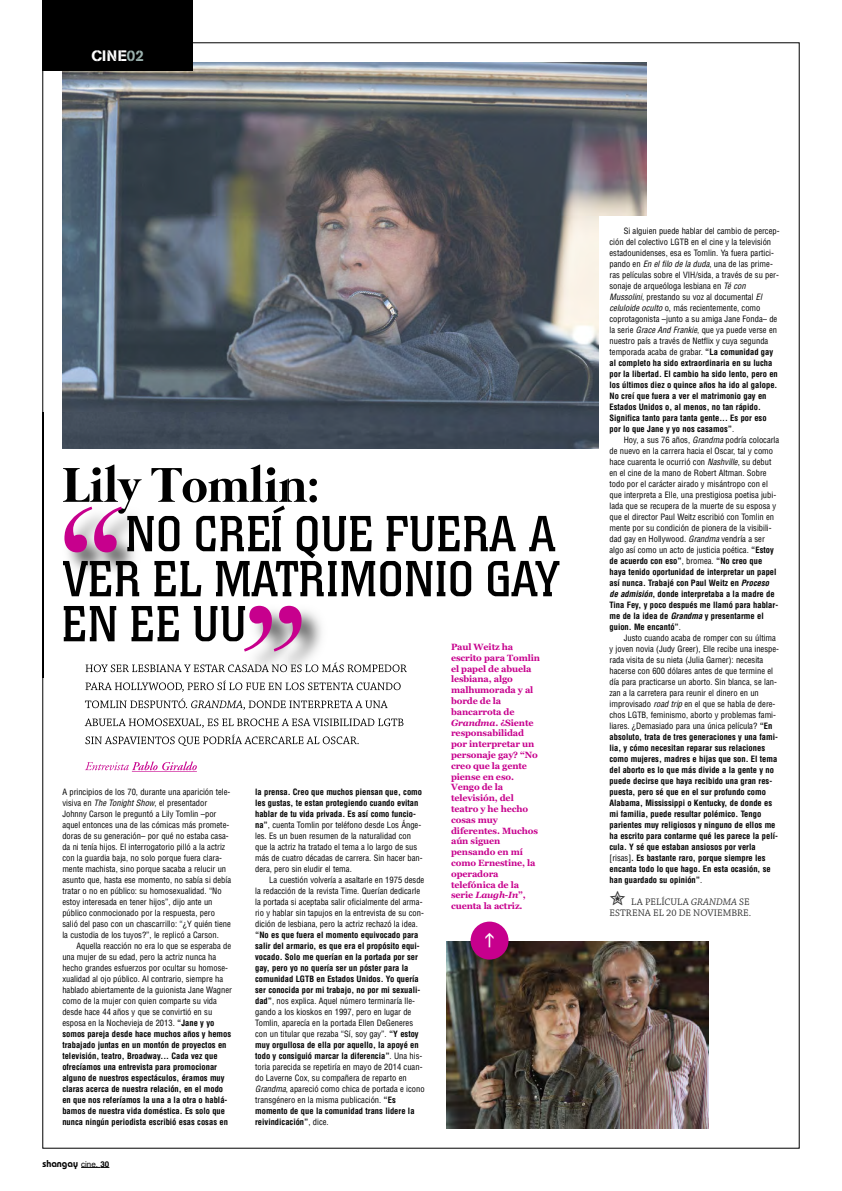
<style>
.page{position:relative;width:842px;height:1191px;background:#fff}
.page>*{position:absolute;margin:0;border:0;box-sizing:border-box;transform-origin:0 0}
.t1{font:italic 189.1px "Didot";color:#c7008d}
.t2{font:50px/45px "Colossalis";letter-spacing:.03em;color:#000;text-align:justify}
.t3{font:15px "AG Book Stencil";letter-spacing:.02em;color:#fff}
.t4{font:10px/11px "Chaparral Pro";color:#333}
.t5{font:600 10px "Bauhaus";color:#000}
.t6{font:700 9px/10.8px "Georgia";letter-spacing:-.015em;color:#c7008d}
.t7{font:condensed 8.5px/11px "Helvetica";color:#000}
.t8{font:700 condensed 8.5px/11px "Helvetica";color:#000}
.s1{color:#9cb2af}
.s2{font-style:italic}
.s3{font-weight:700}
.s4{font-weight:400}
.s5{font-weight:400;font-style:italic}
.s6{font-family:"Helvetica";font-weight:400;font-size:8px}
.s7{font-family:"Helvetica";font-weight:700;font-size:8px}
.s8{font-weight:700;font-style:italic}
</style>
<div class="page">
<svg style="left:81px;top:1167px;width:28px;height:1px"></svg>
<img style="left:62px;top:62px;width:584px;height:387px">
<img style="left:446px;top:941px;width:262px;height:187px">
<div style="left:471px;top:921px;width:37px;height:38px;background:#c7008d;border-radius:50%"></div>
<div style="left:599px;top:217px;width:126px;height:358px;background:#fff"></div>
<img style="left:42px;top:412px;width:246px;height:265px">
<img style="left:43px;top:412px;width:1px;height:265px">
<div style="left:62px;top:412px;width:226px;height:37px;background:#414c59"></div>
<img style="left:63px;top:464px;width:77px;height:48px">
<img style="left:85px;top:510px;width:322px;height:262px">
<img style="left:86px;top:682px;width:44px;height:8px">
<img style="left:85px;top:700px;width:57px;height:8px">
<img style="left:191px;top:700px;width:45px;height:8px">
<img style="left:243px;top:700px;width:57px;height:10px">
<img style="left:85px;top:718px;width:41px;height:8px">
<img style="left:86px;top:736px;width:44px;height:8px">
<img style="left:85px;top:762px;width:32px;height:8px">
<img style="left:132px;top:761px;width:43px;height:9px">
<img style="left:86px;top:664px;width:43px;height:8px">
<svg style="left:120px;top:510px;width:8px;height:4px"></svg>
<img style="left:85px;top:510px;width:35px;height:42px">
<div style="left:43px;top:0;width:150px;height:71px;background:#000"></div>
<h3 class="t3" style="left:91px;top:50px;width:54px">CINE<span class="s1">02</span></h3>
<h2 class="t2" style="left:62px;top:514px;width:499px;text-indent:64px">NO CREÍ QUE FUERA A VER EL MATRIMONIO GAY EN EE UU</h2>
<h1 class="t1" style="left:31px;top:468px;width:85px">“</h1>
<h1 class="t1" style="left:335px;top:690px;width:85px;rotate:-180deg">“</h1>
<p class="t6" style="left:451px;top:641px;width:90px">Paul Weitz ha escrito para Tomlin el papel de abuela lesbiana, algo malhumorada y al borde de la bancarrota de<br><span class="s2">Grandma</span>. ¿Siente responsabilidad por interpretar un personaje gay? “No creo que la gente piense en eso.<br>Vengo de la televisión, del teatro y he hecho cosas muy diferentes. Muchos aún siguen pensando en mí como Ernestine, la operadora telefónica de la serie <span class="s2">Laugh-In</span>”, cuenta la actriz.</p>
<p class="t7" style="left:255px;top:786px;width:169px"><span class="s3">la prensa. Creo que muchos piensan que, como les gustas, te estan protegiendo cuando evitan hablar de tu vida privada. Es así como funcio&shy;na”</span>, cuenta Tomlin por teléfono desde Los Ánge&shy;les. Es un buen resumen de la naturalidad con que la actriz ha tratado el tema a lo largo de sus más de cuatro décadas de carrera. Sin hacer ban&shy;dera, pero sin eludir el tema.</p>
<p class="t7" style="left:255px;top:874px;width:171px;text-indent:14px">La cuestión volvería a asaltarle en 1975 desde la redacción de la revista Time. Querían dedicarle la portada si aceptaba salir oficialmente del arma&shy;rio y hablar sin tapujos en la entrevista de su con&shy;dición de lesbiana, pero la actriz rechazó la idea.</p>
<p class="t8" style="left:255px;top:929px;width:171px">“No es que fuera el momento equivocado para salir del armario, es que era el propósito equi&shy;vocado. Solo me querían en la portada por ser gay, pero yo no quería ser un póster para la comunidad LGTB en Estados Unidos. Yo quería ser conocida por mi trabajo, no por mi sexuali&shy;dad”<span class="s4">, nos explica. Aquel número terminaría lle&shy;gando a los kioskos en 1997, pero en lugar de Tomlin, aparecía en la portada Ellen DeGeneres con un titular que rezaba “Sí, soy gay”.</span> “Y estoy muy orgullosa de ella por aquello, la apoyé en todo y consiguió marcar la diferencia”<span class="s4">. Una his&shy;toria parecida se repetiría en mayo de 2014 cuan&shy;do Laverne Cox, su compañera de reparto en </span><span class="s5">Grandma</span><span class="s4">, apareció como chica de portada e icono transgénero en la misma publicación.</span> “Es momento de que la comunidad trans lidere la reivindicación”<span class="s4">, dice.</span></p>
<p class="t7" style="left:62px;top:787px;width:170px">A principios de los 70, durante una aparición tele&shy;visiva en <span class="s2">The Tonight Show</span>, el presentador Johnny Carson le preguntó a Lily Tomlin –por aquel entonces una de las cómicas más promete&shy;doras de su generación– por qué no estaba casa&shy;da ni tenía hijos. El interrogatorio pilló a la actriz con la guardia baja, no solo porque fuera clara&shy;mente machista, sino porque sacaba a relucir un asunto que, hasta ese momento, no sabía si debía tratar o no en público: su homosexualidad. “No estoy interesada en tener hijos”, dijo ante un público conmocionado por la respuesta, pero salió del paso con un chascarrillo: “¿Y quién tiene la custodia de los tuyos?”, le replicó a Carson.</p>
<p class="t8" style="left:62px;top:941px;width:171px;text-indent:14px"><span class="s4">Aquella reacción no era lo que se esperaba de una mujer de su edad, pero la actriz nunca ha hecho grandes esfuerzos por ocultar su homose&shy;xualidad al ojo público. Al contrario, siempre ha hablado abiertamente de la guionista Jane Wagner como de la mujer con quien comparte su vida desde hace 44 años y que se convirtió en su esposa en la Nochevieja de 2013.</span> “Jane y yo somos pareja desde hace muchos años y hemos trabajado juntas en un montón de proyectos en televisión, teatro, Broadway... Cada vez que ofrecíamos una entrevista para promocionar alguno de nuestros espectáculos, éramos muy claras acerca de nuestra relación, en el modo en que nos referíamos la una a la otra o hablá&shy;bamos de nuestra vida doméstica. Es solo que nunca ningún periodista escribió esas cosas en</p>
<p class="t5" style="left:43px;top:1159px;width:68px">shangay <span class="s6">cine.</span> <span class="s7">30</span></p>
<p class="t7" style="left:609px;top:226px;width:172px;text-indent:14px">Si alguien puede hablar del cambio de percep&shy;ción del colectivo LGTB en el cine y la televisión estadounidenses, esa es Tomlin. Ya fuera partici&shy;pando en <span class="s2">En el filo de la duda</span>, una de las prime&shy;ras películas sobre el VIH/sida, a través de su per&shy;sonaje de arqueóloga lesbiana en <span class="s2">Té con Mussolini</span>, prestando su voz al documental <span class="s2">El celuloide oculto</span> o, más recientemente, como coprotagonista –junto a su amiga Jane Fonda– de la serie <span class="s2">Grace And Frankie</span>, que ya puede verse en nuestro país a través de Netflix y cuya segunda temporada acaba de grabar. <span class="s3">“La comunidad gay al completo ha sido extraordinaria en su lucha por la libertad. El cambio ha sido lento, pero en los últimos diez o quince años ha ido al galope.<br>No creí que fuera a ver el matrimonio gay en Estados Unidos o, al menos, no tan rápido.<br>Significa tanto para tanta gente... Es por eso por lo que Jane y yo nos casamos”</span>.</p>
<p class="t7" style="left:609px;top:435px;width:171px;text-indent:14px">Hoy, a sus 76 años, <span class="s2">Grandma</span> podría colocarla de nuevo en la carrera hacia el Oscar, tal y como hace cuarenta le ocurrió con <span class="s2">Nashville</span>, su debut en el cine de la mano de Robert Altman. Sobre todo por el carácter airado y misántropo con el que interpreta a Elle, una prestigiosa poetisa jubi&shy;lada que se recupera de la muerte de su esposa y que el director Paul Weitz escribió con Tomlin en mente por su condición de pionera de la visibili&shy;dad gay en Hollywood. <span class="s2">Grandma</span> vendría a ser algo así como un acto de justicia poética. <span class="s3">“Estoy de acuerdo con eso”</span>, bromea. <span class="s3">“No creo que haya tenido oportunidad de interpretar un papel así nunca. Trabajé con Paul Weitz en</span> <span class="s8">Proceso de admisión</span><span class="s3">, donde interpretaba a la madre de Tina Fey, y poco después me llamó para hablar&shy;me de la idea de</span> <span class="s8">Grandma</span> <span class="s3">y presentarme el guion. Me encantó”</span>.</p>
<p class="t8" style="left:609px;top:633px;width:171px;text-indent:14px"><span class="s4">Justo cuando acaba de romper con su última y joven novia (Judy Greer), Elle recibe una inespe&shy;rada visita de su nieta (Julia Garner): necesita hacerse con 600 dólares antes de que termine el día para practicarse un aborto. Sin blanca, se lan&shy;zan a la carretera para reunir el dinero en un improvisado</span> <span class="s5">road trip</span> <span class="s4">en el que se habla de dere&shy;chos LGTB, feminismo, aborto y problemas fami&shy;liares. ¿Demasiado para una única película?</span> “En absoluto, trata de tres generaciones y una fami&shy;lia, y cómo necesitan reparar sus relaciones como mujeres, madres e hijas que son. El tema del aborto es lo que más divide a la gente y no puede decirse que haya recibido una gran res&shy;puesta, pero sé que en el sur profundo como Alabama, Mississippi o Kentucky, de donde es mi familia, puede resultar polémico. Tengo parientes muy religiosos y ninguno de ellos me ha escrito para contarme qué les parece la pelí&shy;cula. Y sé que estaban ansiosos por verla <span class="s4">[risas]</span>. Es bastante raro, porque siempre les encanta todo lo que hago. En esta ocasión, se han guardado su opinión”<span class="s4">.</span></p>
<p class="t4" style="left:609px;top:897px;width:143px">✮ LA PELÍCULA <span class="s2">GRANDMA</span> SE<br>ESTRENA EL 20 DE NOVIEMBRE.</p>
</div>
